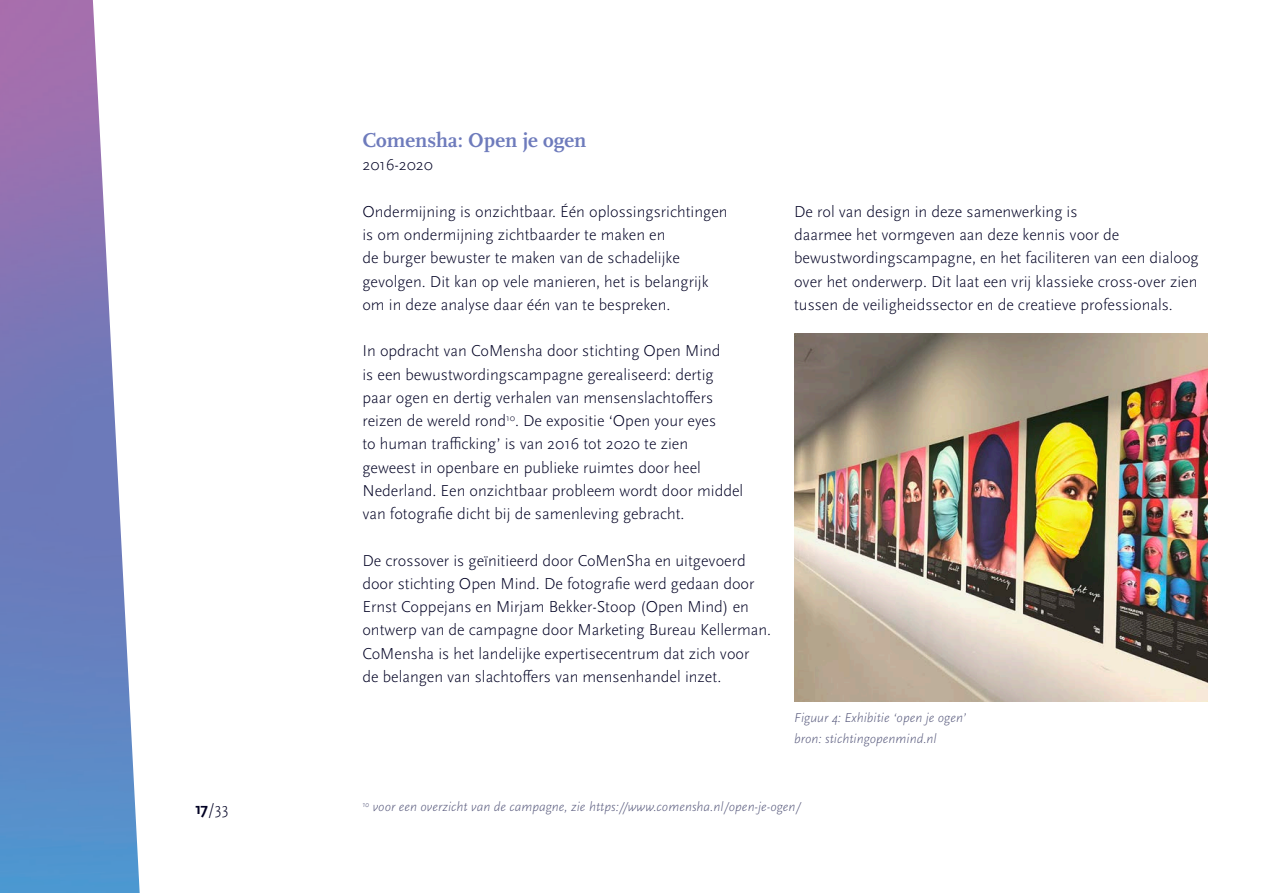
<style>
.page{position:relative;width:1263px;height:893px;background:#fff}
.page>*{position:absolute;margin:0;border:0;box-sizing:border-box;transform-origin:0 0}
.Paragraph_Style_Body{font:700 21px "Scala Pro";color:#6e7bbc}
.Paragraph_Style_Body-2{font:300 16.5px/23.2px "Scala Sans Pro";color:#000023}
.t1{font:italic 300 13.5px "Scala Sans Pro";color:#57597c}
.s1{font-weight:700}
</style>
<div class="page">
<img style="left:0;top:0;width:140px;height:893px">
<img style="left:794px;top:333px;width:414px;height:369px">
<p class="Paragraph_Style_Body" style="left:362px;top:128px;width:225px">Comensha: Open je ogen</p>
<p class="Paragraph_Style_Body-2" style="left:362px;top:153px;width:72px">2016-2020</p>
<p class="Paragraph_Style_Body-2" style="left:362px;top:200px;width:367px">Ondermijning is onzichtbaar. Één oplossingsrichtingen is om ondermijning zichtbaarder te maken en<br>de burger bewuster te maken van de schadelijke gevolgen. Dit kan op vele manieren, het is belangrijk om in deze analyse daar één van te bespreken.</p>
<p class="Paragraph_Style_Body-2" style="left:362px;top:339px;width:382px">In opdracht van CoMensha door stichting Open Mind<br>is een bewustwordingscampagne gerealiseerd: dertig paar ogen en dertig verhalen van mensenslachtoffers reizen de wereld rond<sup>10</sup>. De expositie ‘Open your eyes<br>to human trafficking’ is van 2016 tot 2020 te zien geweest in openbare en publieke ruimtes door heel Nederland. Een onzichtbaar probleem wordt door middel van fotografie dicht bij de samenleving gebracht.</p>
<p class="Paragraph_Style_Body-2" style="left:362px;top:549px;width:410px">De crossover is geïnitieerd door CoMenSha en uitgevoerd door stichting Open Mind. De fotografie werd gedaan door Ernst Coppejans en Mirjam Bekker-Stoop (Open Mind) en ontwerp van de campagne door Marketing Bureau Kellerman.<br>CoMensha is het landelijke expertisecentrum dat zich voor<br>de belangen van slachtoffers van mensenhandel inzet.</p>
<p class="Paragraph_Style_Body-2" style="left:794px;top:200px;width:406px">De rol van design in deze samenwerking is<br>daarmee het vormgeven aan deze kennis voor de bewustwordingscampagne, en het faciliteren van een dialoog over het onderwerp. Dit laat een vrij klassieke cross-over zien tussen de veiligheidssector en de creatieve professionals.</p>
<p class="t1" style="left:794px;top:710px;width:173px">Figuur 4: Exhibitie ‘open je ogen’</p>
<p class="t1" style="left:794px;top:731px;width:144px">bron: stichtingopenmind.nl</p>
<p class="Paragraph_Style_Body-2" style="left:195px;top:797px;width:35px"><span class="s1">17</span>/33</p>
<p class="t1" style="left:362px;top:799px;width:440px"><sup>10</sup> voor een overzicht van de campagne, zie https://www.comensha.nl/open-je-ogen/</p>
</div>
